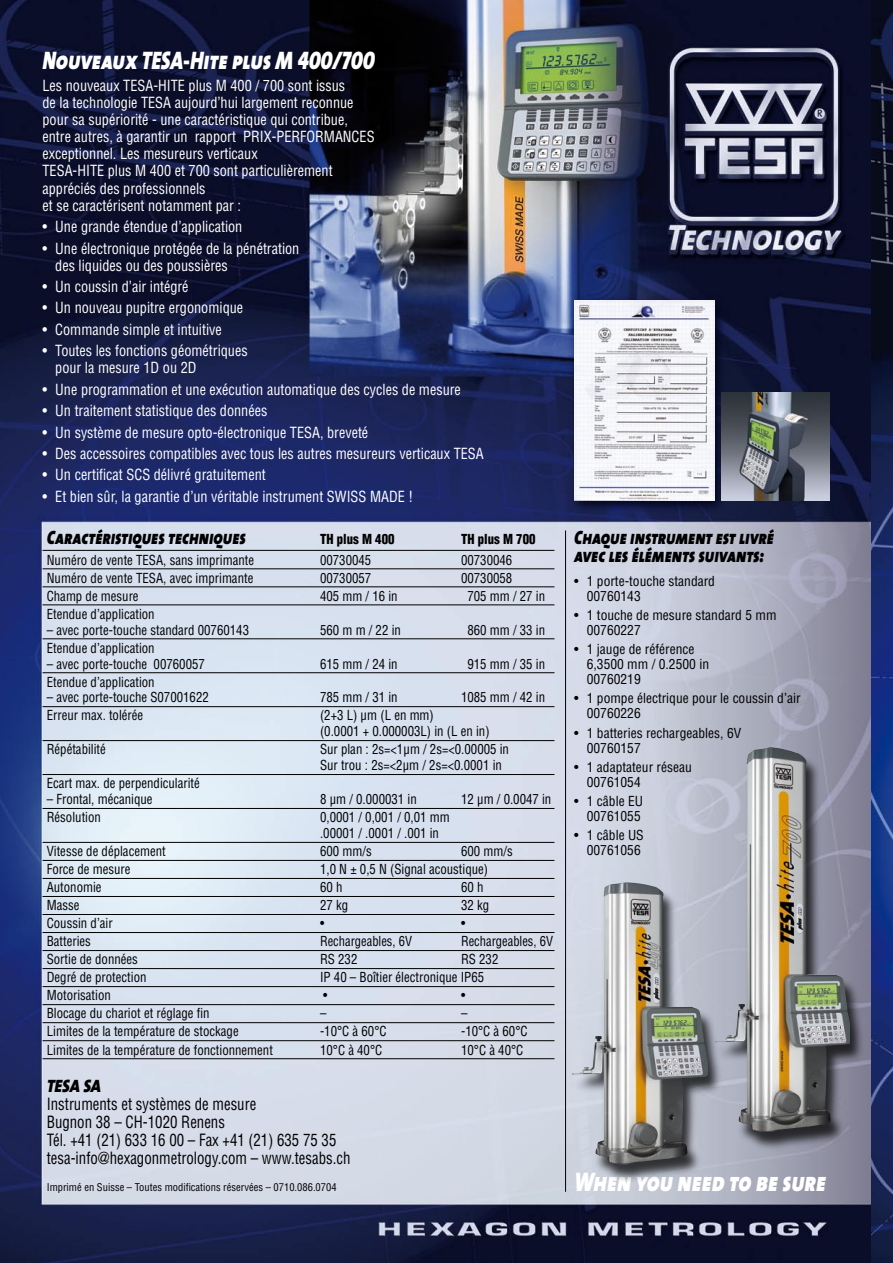
<style>
.page{position:relative;width:893px;height:1263px;background:#fff}
.page>*{position:absolute;margin:0;border:0;box-sizing:border-box;transform-origin:0 0}
.t1{font:italic 27px "The Mix Black Caps";color:#fff;scale:.8 1}
.t2{font:italic 25.5px "The Mix Black Caps";color:#fff;scale:.8 1}
.t3{font:italic 19.5px/18px "The Mix Black Caps";color:#000;scale:.8 1}
.t4{font:italic 18px "The Mix Black Caps";letter-spacing:-.005em;color:#000;scale:.9 1}
.t5{font:condensed 16.5px/18px "Helvetica LT Std";color:#000;scale:.9 1}
.t6{font:condensed 15px/17.1px "Helvetica LT Std";color:#fff;scale:.95 1}
.t7{font:condensed 13.5px/15.9px "Helvetica LT Std";color:#000;scale:.95 1}
.t8{font:condensed 13.5px/15px "Helvetica LT Std";color:#000}
.t9{font:condensed 13.5px "Helvetica LT Std";color:#000;scale:.93 1}
.t10{font:900 condensed 13.5px "Helvetica LT Std";color:#000;scale:.95 1}
.t11{font:condensed 10.5px "Helvetica LT Std";color:#000}
</style>
<div class="page">
<img style="left:0;top:0;width:872px;height:1263px">
<img style="left:872px;top:0;width:21px;height:1263px">
<svg style="left:568px;top:295px;width:162px;height:221px;background:#1e264d"></svg>
<img style="left:574px;top:300px;width:140px;height:200px">
<div style="left:571px;top:883px;width:153px;height:302px;background:#000;opacity:.75"></div>
<img style="left:572px;top:882px;width:91px;height:281px">
<div style="left:714px;top:748px;width:151px;height:404px;background:#000;opacity:.75"></div>
<img style="left:715px;top:747px;width:132px;height:383px">
<hr style="left:565px;top:530px;width:1px;height:662px;background:#000">
<img style="left:721px;top:393px;width:108px;height:107px">
<hr style="left:43px;top:550px;width:511px;height:1px;background:#000">
<hr style="left:43px;top:568px;width:511px;height:1px;background:#000">
<hr style="left:43px;top:586px;width:511px;height:1px;background:#000">
<hr style="left:43px;top:604px;width:511px;height:1px;background:#000">
<hr style="left:43px;top:638px;width:511px;height:1px;background:#000">
<hr style="left:43px;top:672px;width:511px;height:1px;background:#000">
<hr style="left:43px;top:706px;width:511px;height:1px;background:#000">
<hr style="left:43px;top:740px;width:511px;height:1px;background:#000">
<hr style="left:43px;top:774px;width:511px;height:1px;background:#000">
<hr style="left:43px;top:808px;width:511px;height:1px;background:#000">
<hr style="left:43px;top:842px;width:511px;height:1px;background:#000">
<hr style="left:43px;top:860px;width:511px;height:1px;background:#000">
<hr style="left:43px;top:878px;width:511px;height:1px;background:#000">
<hr style="left:43px;top:896px;width:511px;height:1px;background:#000">
<hr style="left:43px;top:914px;width:511px;height:1px;background:#000">
<hr style="left:43px;top:932px;width:511px;height:1px;background:#000">
<hr style="left:43px;top:950px;width:511px;height:1px;background:#000">
<hr style="left:43px;top:968px;width:511px;height:1px;background:#000">
<hr style="left:43px;top:986px;width:511px;height:1px;background:#000">
<hr style="left:43px;top:1004px;width:511px;height:1px;background:#000">
<hr style="left:43px;top:1022px;width:511px;height:1px;background:#000">
<hr style="left:43px;top:1040px;width:511px;height:1px;background:#000">
<hr style="left:43px;top:1058px;width:511px;height:1px;background:#000">
<h2 class="t2" style="left:43px;top:39px;width:416px">Nouveaux TESA-Hite plus M 400/700</h2>
<p class="t6" style="left:43px;top:77px;width:351px">Les nouveaux TESA-HITE plus M 400 / 700 sont issus<br>de la technologie TESA aujourd’hui largement reconnue pour sa supériorité - une caractéristique qui contribue, entre autres, à garantir un rapport PRIX-PERFORMANCES exceptionnel. Les mesureurs verticaux<br>TESA-HITE plus M 400 et 700 sont particulièrement appréciés des professionnels<br>et se caractérisent notamment par :</p>
<p class="t6" style="left:43px;top:218px;width:212px">• Une grande étendue d’application</p>
<p class="t6" style="left:55px;top:239px;width:258px;text-indent:-13px">• Une électronique protégée de la pénétration des liquides ou des poussières</p>
<p class="t6" style="left:43px;top:278px;width:155px">• Un coussin d’air intégré</p>
<p class="t6" style="left:43px;top:299px;width:213px">• Un nouveau pupitre ergonomique</p>
<p class="t6" style="left:43px;top:321px;width:190px">• Commande simple et intuitive</p>
<p class="t6" style="left:55px;top:342px;width:204px;text-indent:-13px">• Toutes les fonctions géométriques pour la mesure 1D ou 2D</p>
<p class="t6" style="left:43px;top:381px;width:442px">• Une programmation et une exécution automatique des cycles de mesure</p>
<p class="t6" style="left:43px;top:402px;width:238px">• Un traitement statistique des données</p>
<p class="t6" style="left:43px;top:423px;width:344px">• Un système de mesure opto-électronique TESA, breveté</p>
<p class="t6" style="left:43px;top:445px;width:466px">• Des accessoires compatibles avec tous les autres mesureurs verticaux TESA</p>
<p class="t6" style="left:43px;top:466px;width:237px">• Un certificat SCS délivré gratuitement</p>
<p class="t6" style="left:43px;top:488px;width:392px">• Et bien sûr, la garantie d’un véritable instrument SWISS MADE !</p>
<h3 class="t3" style="left:47px;top:528px;width:250px">Caractéristiques techniques</h3>
<p class="t10" style="left:320px;top:531px;width:80px">TH plus M 400</p>
<p class="t10" style="left:461px;top:531px;width:80px">TH plus M 700</p>
<p class="t7" style="left:47px;top:552px;width:220px">Numéro de vente TESA, sans imprimante</p>
<p class="t7" style="left:320px;top:552px;width:55px">00730045</p>
<p class="t7" style="left:461px;top:552px;width:56px">00730046</p>
<p class="t7" style="left:47px;top:570px;width:219px">Numéro de vente TESA, avec imprimante</p>
<p class="t7" style="left:320px;top:570px;width:56px">00730057</p>
<p class="t7" style="left:461px;top:570px;width:56px">00730058</p>
<p class="t7" style="left:47px;top:588px;width:98px">Champ de mesure</p>
<p class="t7" style="left:320px;top:588px;width:83px">405 mm / 16 in</p>
<p class="t7" style="left:467px;top:588px;width:83px">705 mm / 27 in</p>
<p class="t7" style="left:47px;top:606px;width:115px">Etendue d’application</p>
<p class="t7" style="left:47px;top:622px;width:214px">– avec porte-touche standard 00760143</p>
<p class="t7" style="left:320px;top:622px;width:87px">560mm/22in</p>
<p class="t7" style="left:467px;top:622px;width:83px">860 mm / 33 in</p>
<p class="t7" style="left:47px;top:640px;width:115px">Etendue d’application</p>
<p class="t7" style="left:47px;top:656px;width:168px">– avec porte-touche 00760057</p>
<p class="t7" style="left:320px;top:656px;width:83px">615 mm / 24 in</p>
<p class="t7" style="left:467px;top:656px;width:83px">915 mm / 35 in</p>
<p class="t7" style="left:47px;top:674px;width:115px">Etendue d’application</p>
<p class="t7" style="left:47px;top:689px;width:172px">– avec porte-touche S07001622</p>
<p class="t7" style="left:320px;top:689px;width:83px">785 mm / 31 in</p>
<p class="t7" style="left:461px;top:689px;width:90px">1085 mm / 42 in</p>
<p class="t7" style="left:47px;top:707px;width:103px">Erreur max. tolérée</p>
<p class="t7" style="left:320px;top:707px;width:180px">(2+3 L) µm (L en mm)<br>(0.0001 + 0.000003L) in (L en in)</p>
<p class="t7" style="left:47px;top:741px;width:64px">Répétabilité</p>
<p class="t7" style="left:320px;top:741px;width:200px">Sur plan : 2s=&lt;1µm / 2s=&lt;0.00005 in<br>Sur trou : 2s=&lt;2µm / 2s=&lt;0.0001 in</p>
<p class="t7" style="left:47px;top:775px;width:163px">Ecart max. de perpendicularité</p>
<p class="t7" style="left:47px;top:791px;width:113px">– Frontal, mécanique</p>
<p class="t7" style="left:320px;top:791px;width:103px">8 µm / 0.000031 in</p>
<p class="t7" style="left:461px;top:791px;width:97px">12 µm / 0.0047 in</p>
<p class="t7" style="left:47px;top:809px;width:58px">Résolution</p>
<p class="t7" style="left:320px;top:809px;width:138px">0,0001 / 0,001 / 0,01 mm .00001 / .0001 / .001 in</p>
<p class="t7" style="left:47px;top:843px;width:127px">Vitesse de déplacement</p>
<p class="t7" style="left:320px;top:843px;width:56px">600 mm/s</p>
<p class="t7" style="left:461px;top:843px;width:56px">600 mm/s</p>
<p class="t7" style="left:47px;top:861px;width:90px">Force de mesure</p>
<p class="t7" style="left:320px;top:861px;width:178px">1,0 N ± 0,5 N (Signal acoustique)</p>
<p class="t7" style="left:47px;top:879px;width:59px">Autonomie</p>
<p class="t7" style="left:320px;top:879px;width:25px">60 h</p>
<p class="t7" style="left:461px;top:879px;width:25px">60 h</p>
<p class="t7" style="left:47px;top:897px;width:36px">Masse</p>
<p class="t7" style="left:320px;top:897px;width:31px">27 kg</p>
<p class="t7" style="left:461px;top:897px;width:31px">32 kg</p>
<p class="t7" style="left:47px;top:915px;width:71px">Coussin d’air</p>
<p class="t7" style="left:320px;top:915px;width:6px">•</p>
<p class="t7" style="left:461px;top:915px;width:6px">•</p>
<p class="t7" style="left:47px;top:933px;width:48px">Batteries</p>
<p class="t9" style="left:320px;top:933px;width:100px">Rechargeables, 6V</p>
<p class="t9" style="left:461px;top:933px;width:100px">Rechargeables, 6V</p>
<p class="t7" style="left:47px;top:951px;width:97px">Sortie de données</p>
<p class="t7" style="left:320px;top:951px;width:41px">RS 232</p>
<p class="t7" style="left:461px;top:951px;width:41px">RS 232</p>
<p class="t7" style="left:47px;top:969px;width:106px">Degré de protection</p>
<p class="t7" style="left:320px;top:969px;width:174px">IP 40 – Boîtier électronique IP65</p>
<p class="t7" style="left:47px;top:987px;width:69px">Motorisation</p>
<p class="t7" style="left:323px;top:987px;width:6px">•</p>
<p class="t7" style="left:461px;top:987px;width:6px">•</p>
<p class="t7" style="left:47px;top:1005px;width:173px">Blocage du chariot et réglage fin</p>
<p class="t7" style="left:320px;top:1005px;width:8px">–</p>
<p class="t7" style="left:461px;top:1005px;width:8px">–</p>
<p class="t7" style="left:47px;top:1023px;width:204px">Limites de la température de stockage</p>
<p class="t7" style="left:320px;top:1023px;width:72px">-10°C à 60°C</p>
<p class="t7" style="left:461px;top:1023px;width:72px">-10°C à 60°C</p>
<p class="t7" style="left:47px;top:1041px;width:240px">Limites de la température de fonctionnement</p>
<p class="t7" style="left:320px;top:1041px;width:67px">10°C à 40°C</p>
<p class="t7" style="left:461px;top:1041px;width:67px">10°C à 40°C</p>
<h3 class="t4" style="left:47px;top:1071px;width:62px">TESA SA</h3>
<p class="t5" style="left:47px;top:1095px;width:339px">Instruments et systèmes de mesure<br>Bugnon 38 – CH-1020 Renens<br>Tél. +41 (21) 633 16 00 – Fax +41 (21) 635 75 35 tesa-info@hexagonmetrology.com – www.tesabs.ch</p>
<p class="t11" style="left:47px;top:1181px;width:291px">Imprimé en Suisse – Toutes modifications réservées – 0710.086.0704</p>
<h3 class="t3" style="left:574px;top:528px;width:251px">Chaque instrument est livré avec les éléments suivants:</h3>
<p class="t8" style="left:587px;top:573px;width:130px;text-indent:-13px">• 1 porte-touche standard<br>00760143</p>
<p class="t8" style="left:587px;top:607px;width:191px;text-indent:-13px">• 1 touche de mesure standard 5 mm<br>00760227</p>
<p class="t8" style="left:587px;top:642px;width:124px;text-indent:-13px">• 1 jauge de référence<br>6,3500 mm / 0.2500 in<br>00760219</p>
<p class="t8" style="left:587px;top:691px;width:215px;text-indent:-13px">• 1 pompe électrique pour le coussin d’air<br>00760226</p>
<p class="t8" style="left:587px;top:725px;width:156px;text-indent:-13px">• 1 batteries rechargeables, 6V<br>00760157</p>
<p class="t8" style="left:587px;top:759px;width:106px;text-indent:-13px">• 1 adaptateur réseau<br>00761054</p>
<p class="t8" style="left:574px;top:794px;width:70px;text-align:right">• 1 câble EU<br>00761055</p>
<p class="t8" style="left:574px;top:828px;width:71px;text-align:right">• 1 câble US<br>00761056</p>
<h1 class="t1" style="left:574px;top:1159px;width:316px">When you need to be sure</h1>
</div>
